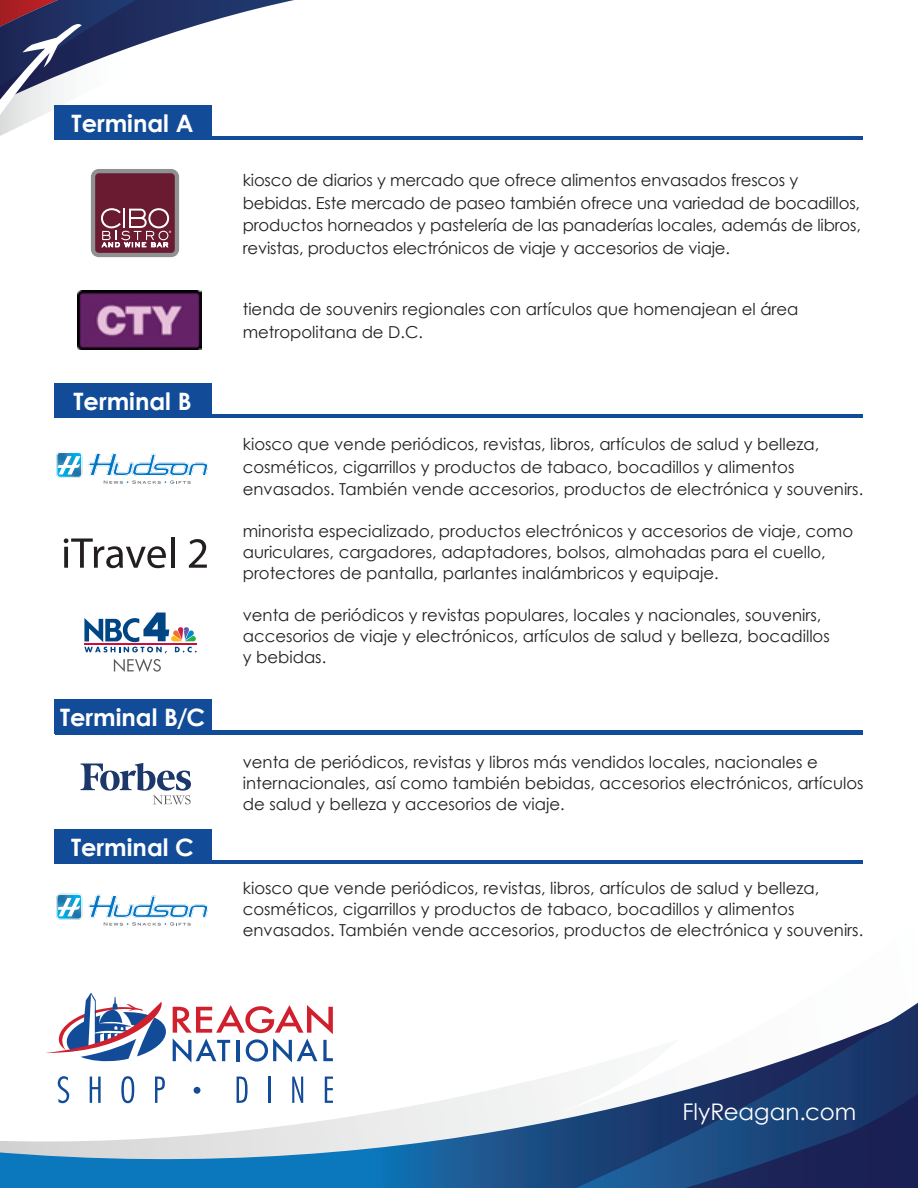
<style>
.page{position:relative;width:918px;height:1188px;background:#fff}
.page>*{position:absolute;margin:0;border:0;box-sizing:border-box;transform-origin:0 0}
.t1{font:700 24px "Century Gothic";color:#fff}
.t2{font:22.95px "Century Gothic";color:#fff}
.t3{font:16.5px/21px "Century Gothic";color:#231f20}
</style>
<div class="page">
<svg style="left:0;top:1006px;width:545px;height:182px"></svg>
<svg style="left:545px;top:1002px;width:373px;height:186px"></svg>
<svg style="left:638px;top:1084px;width:280px;height:104px;background:#1f3b6e"></svg>
<svg style="left:0;top:0;width:294px;height:123px"></svg>
<svg style="left:173px;top:1005px;width:160px;height:57px"></svg>
<svg style="left:45px;top:993px;width:121px;height:69px"></svg>
<svg style="left:58px;top:1076px;width:11px;height:27px"></svg>
<svg style="left:90px;top:1077px;width:11px;height:26px"></svg>
<svg style="left:121px;top:1076px;width:13px;height:27px"></svg>
<svg style="left:155px;top:1077px;width:10px;height:26px"></svg>
<div style="left:194px;top:1087px;width:6px;height:7px;background:#124c98;border-radius:50%"></div>
<svg style="left:237px;top:1077px;width:11px;height:26px"></svg>
<hr style="left:268px;top:1077px;width:3px;height:26px;background:#124c98">
<svg style="left:292px;top:1077px;width:11px;height:26px"></svg>
<svg style="left:325px;top:1077px;width:8px;height:26px"></svg>
<div style="left:54px;top:700px;width:158px;height:34px;background:#124c98"></div>
<div style="left:55px;top:730px;width:808px;height:5px;background:#124c98"></div>
<div style="left:54px;top:830px;width:158px;height:34px;background:#124c98"></div>
<hr style="left:55px;top:860px;width:808px;height:4px;background:#124c98">
<div style="left:54px;top:384px;width:158px;height:34px;background:#124c98"></div>
<hr style="left:55px;top:414px;width:808px;height:4px;background:#124c98">
<div style="left:91px;top:169px;width:88px;height:88px;background:#8e9091;border-radius:8px"></div>
<div style="left:95px;top:173px;width:80px;height:80px;background:#6b1b31;border-radius:4px"></div>
<svg style="left:101px;top:208px;width:70px;height:39px"></svg>
<svg style="left:64px;top:538px;width:102px;height:30px"></svg>
<hr style="left:171px;top:537px;width:3px;height:31px;background:#231f20">
<svg style="left:189px;top:539px;width:18px;height:29px"></svg>
<div style="left:54px;top:105px;width:158px;height:35px;background:#124c98"></div>
<hr style="left:55px;top:136px;width:808px;height:4px;background:#124c98">
<img style="left:78px;top:290px;width:124px;height:59px">
<svg style="left:56px;top:452px;width:26px;height:26px"></svg>
<svg style="left:88px;top:453px;width:120px;height:31px"></svg>
<svg style="left:56px;top:894px;width:26px;height:26px"></svg>
<svg style="left:88px;top:895px;width:120px;height:31px"></svg>
<svg style="left:81px;top:763px;width:110px;height:41px"></svg>
<svg style="left:84px;top:613px;width:113px;height:40px"></svg>
<svg style="left:114px;top:659px;width:47px;height:13px"></svg>
<p class="t1" style="left:72px;top:105px;width:123px">Terminal A</p>
<p class="t1" style="left:74px;top:383px;width:120px">Terminal B</p>
<p class="t1" style="left:60px;top:699px;width:146px">Terminal B/C</p>
<p class="t1" style="left:71px;top:829px;width:124px">Terminal C</p>
<p class="t3" style="left:243px;top:169px;width:620px;line-height:22.5px">kiosco de diarios y mercado que ofrece alimentos envasados frescos y bebidas. Este mercado de paseo también ofrece una variedad de bocadillos, productos horneados y pastelería de las panaderías locales, además de libros, revistas, productos electrónicos de viaje y accesorios de viaje.</p>
<p class="t3" style="left:243px;top:298px;width:557px;line-height:22.5px">tienda de souvenirs regionales con artículos que homenajean el área metropolitana de D.C.</p>
<p class="t3" style="left:243px;top:433px;width:622px;line-height:22.5px">kiosco que vende periódicos, revistas, libros, artículos de salud y belleza, cosméticos, cigarrillos y productos de tabaco, bocadillos y alimentos envasados. También vende accesorios, productos de electrónica y souvenirs.</p>
<p class="t3" style="left:243px;top:520px;width:612px">minorista especializado, productos electrónicos y accesorios de viaje, como auriculares, cargadores, adaptadores, bolsos, almohadas para el cuello, protectores de pantalla, parlantes inalámbricos y equipaje.</p>
<p class="t3" style="left:243px;top:604px;width:589px">venta de periódicos y revistas populares, locales y nacionales, souvenirs, accesorios de viaje y electrónicos, artículos de salud y belleza, bocadillos y bebidas.</p>
<p class="t3" style="left:243px;top:751px;width:622px">venta de periódicos, revistas y libros más vendidos locales, nacionales e internacionales, así como también bebidas, accesorios electrónicos, artículos de salud y belleza y accesorios de viaje.</p>
<p class="t3" style="left:243px;top:877px;width:622px">kiosco que vende periódicos, revistas, libros, artículos de salud y belleza, cosméticos, cigarrillos y productos de tabaco, bocadillos y alimentos envasados. También vende accesorios, productos de electrónica y souvenirs.</p>
<h2 class="t2" style="left:682px;top:1097px;width:175px">FlyReagan.com</h2>
</div>
